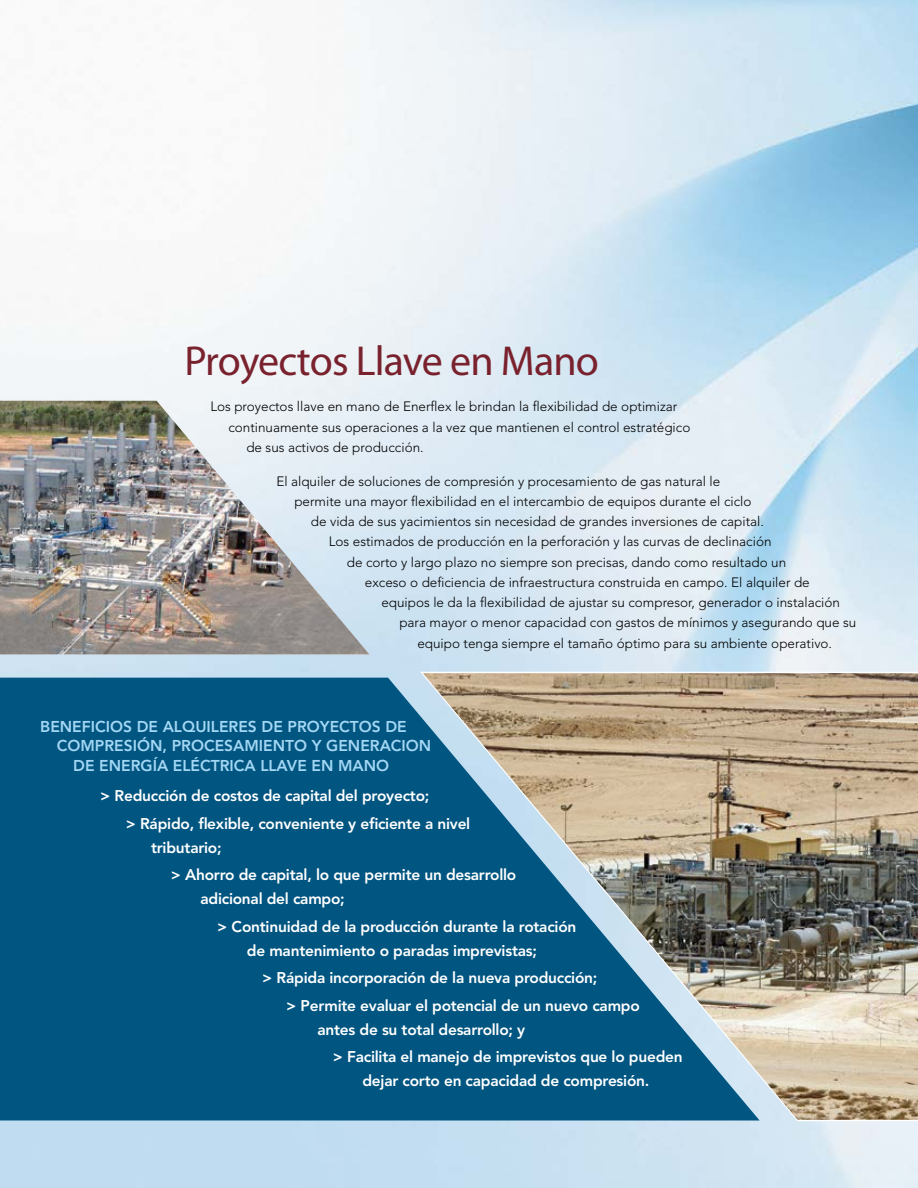
<style>
.page{position:relative;width:918px;height:1188px;background:#fff}
.page>*{position:absolute;margin:0;border:0;box-sizing:border-box;transform-origin:0 0}
.Head_1{font:42px "Myriad Pro";letter-spacing:-.02em;color:#79222e}
.Product_and_Offering{font:800 15.6px "Avenir";color:#a3d7f4}
.Product_and_offering{font:800 15.45px/24px "Avenir";letter-spacing:-.015em;color:#fff}
.body_text{font:300 13.5px "Avenir";color:#000}
</style>
<div class="page">
<img style="left:0;top:0;width:918px;height:1188px">
<div style="left:0;top:678px;width:419px;height:443px;background:#005581"></div>
<img style="left:0;top:401px;width:370px;height:253px">
<img style="left:419px;top:671px;width:499px;height:451px">
<p class="Head_1" style="left:184px;top:335px;width:416px">Proyectos Llave en Mano</p>
<p class="body_text" style="left:210px;top:399px;width:468px">Los proyectos llave en mano de Enerflex le brindan la flexibilidad de optimizar</p>
<p class="body_text" style="left:228px;top:419px;width:464px">continuamente sus operaciones a la vez que mantienen el control estratégico</p>
<p class="body_text" style="left:246px;top:439px;width:179px">de sus activos de producción.</p>
<p class="body_text" style="left:276px;top:473px;width:445px">El alquiler de soluciones de compresión y procesamiento de gas natural le</p>
<p class="body_text" style="left:294px;top:493px;width:459px">permite una mayor flexibilidad en el intercambio de equipos durante el ciclo</p>
<p class="body_text" style="left:311px;top:514px;width:455px">de vida de sus yacimientos sin necesidad de grandes inversiones de capital.</p>
<p class="body_text" style="left:329px;top:534px;width:444px">Los estimados de producción en la perforación y las curvas de declinación</p>
<p class="body_text" style="left:347px;top:554px;width:441px">de corto y largo plazo no siempre son precisas, dando como resultado un</p>
<p class="body_text" style="left:365px;top:574px;width:446px">exceso o deficiencia de infraestructura construida en campo. El alquiler de</p>
<p class="body_text" style="left:381px;top:595px;width:460px">equipos le da la flexibilidad de ajustar su compresor, generador o instalación</p>
<p class="body_text" style="left:399px;top:615px;width:459px">para mayor o menor capacidad con gastos de mínimos y asegurando que su</p>
<p class="body_text" style="left:417px;top:635px;width:416px">equipo tenga siempre el tamaño óptimo para su ambiente operativo.</p>
<p class="Product_and_Offering" style="left:40px;top:718px;width:368px">BENEFICIOS DE ALQUILERES DE PROYECTOS DE</p>
<p class="Product_and_Offering" style="left:57px;top:737px;width:376px">COMPRESIÓN, PROCESAMIENTO Y GENERACION</p>
<p class="Product_and_Offering" style="left:73px;top:756px;width:317px">DE ENERGÍA ELÉCTRICA LLAVE EN MANO</p>
<p class="Product_and_offering" style="left:100px;top:784px;width:331px">&gt; Reducción de costos de capital del proyecto;</p>
<p class="Product_and_offering" style="left:151px;top:811px;width:321px;text-indent:-25px">&gt; Rápido, flexible, conveniente y eficiente a nivel tributario;</p>
<p class="Product_and_offering" style="left:200px;top:863px;width:317px;text-indent:-30px">&gt; Ahorro de capital, lo que permite un desarrollo adicional del campo;</p>
<p class="Product_and_offering" style="left:247px;top:914px;width:331px;text-indent:-30px">&gt; Continuidad de la producción durante la rotación de mantenimiento o paradas imprevistas;</p>
<p class="Product_and_offering" style="left:262px;top:966px;width:337px">&gt; Rápida incorporación de la nueva producción;</p>
<p class="Product_and_offering" style="left:317px;top:993px;width:324px;text-indent:-31px">&gt; Permite evaluar el potencial de un nuevo campo antes de su total desarrollo; y</p>
<p class="Product_and_offering" style="left:333px;top:1045px;width:351px;text-align:center">&gt; Facilita el manejo de imprevistos que lo pueden dejar corto en capacidad de compresión.</p>
</div>
